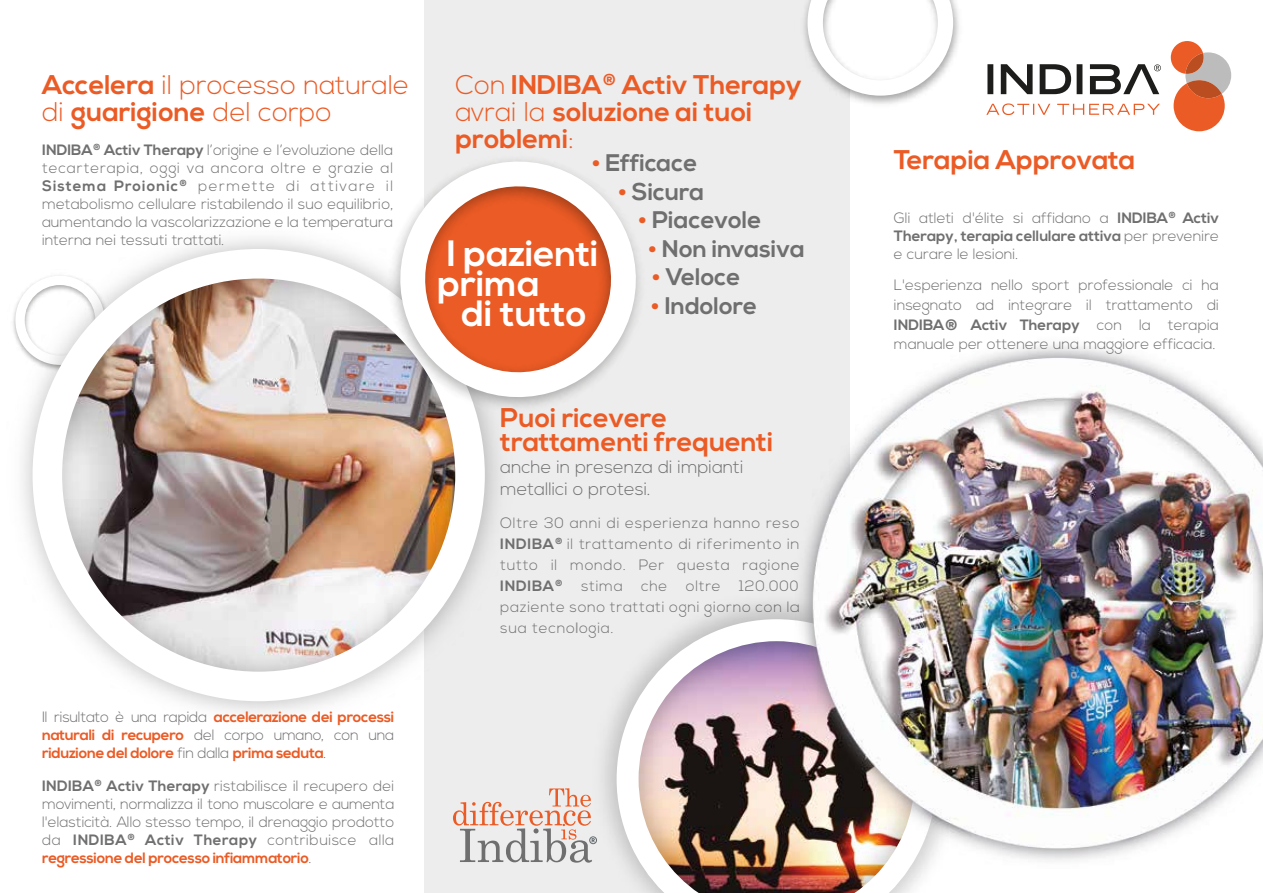
<style>
.page{position:relative;width:1263px;height:893px;background:#fff}
.page>*{position:absolute;margin:0;border:0;box-sizing:border-box;transform-origin:0 0}
.t1{font:700 36.6px/30px "Nexa";color:#fff}
.t2{font:700 27px/27px "Nexa";color:#eb5b25}
.t3{font:300 27px/27px "Nexa";color:#eb5b25}
.t4{font:700 24px "Nexa";color:#706f6f}
.t5{font:300 18px/21.6px "Nexa";color:#706f6f}
.t6{font:300 15px/18px "Nexa";color:#706f6f;text-align:justify}
.t7{font:700 15px/18px "Nexa";letter-spacing:-.02em;color:#eb5b25;text-align:justify}
.s1{font-weight:700}
.s2{font-weight:300}
.s3{color:#eb5b25}
.s4{font-weight:300;color:#706f6f}
.s5{font-weight:700;color:#eb5b25}
</style>
<div class="page">
<div style="left:425px;top:0;width:425px;height:893px;background:#ededed"></div>
<img style="left:13px;top:238px;width:484px;height:490px">
<img style="left:33px;top:249px;width:452px;height:452px">
<img style="left:325px;top:93px;width:172px;height:383px">
<svg style="left:384px;top:145px;width:257px;height:269px"></svg>
<svg style="left:1171px;top:41px;width:60px;height:90px"></svg>
<svg style="left:987px;top:64px;width:174px;height:30px"></svg>
<svg style="left:986px;top:103px;width:174px;height:12px"></svg>
<img style="left:803px;top:0;width:156px;height:104px">
<svg style="left:807px;top:0;width:146px;height:96px"></svg>
<img style="left:604px;top:603px;width:174px;height:240px">
<img style="left:617px;top:619px;width:304px;height:274px">
<svg style="left:453px;top:788px;width:144px;height:75px"></svg>
<img style="left:778px;top:345px;width:485px;height:530px">
<h2 class="t3" style="left:42px;top:73px;width:368px"><span class="s1">Accelera</span> il processo naturale di <span class="s1">guarigione</span> del corpo</h2>
<h2 class="t2" style="left:455px;top:72px;width:347px"><span class="s2">Con</span> INDIBA<sup>®</sup> Activ Therapy <span class="s2">avrai la</span> soluzione ai tuoi problemi<span class="s2">:</span></h2>
<p class="t6" style="left:42px;top:142px;width:353px"><span class="s1">INDIBA</span><sup>®</sup> <span class="s1">Activ Therapy</span> l’origine e l’evoluzione della tecarterapia, oggi va ancora oltre e grazie al <span class="s1">Sistema Proionic</span><sup>®</sup> permette di attivare il metabolismo cellulare ristabilendo il suo equilibrio, aumentando la vascolarizzazione e la temperatura interna nei tessuti trattati.</p>
<h3 class="t4" style="left:592px;top:149px;width:107px"><span class="s3">•</span> Efficace</h3>
<h3 class="t4" style="left:618px;top:178px;width:87px"><span class="s3">•</span> Sicura</h3>
<h3 class="t4" style="left:639px;top:206px;width:124px"><span class="s3">•</span> Piacevole</h3>
<h3 class="t4" style="left:648px;top:235px;width:158px"><span class="s3">•</span> Non invasiva</h3>
<h3 class="t4" style="left:652px;top:263px;width:90px"><span class="s3">•</span> Veloce</h3>
<h3 class="t4" style="left:651px;top:292px;width:107px"><span class="s3">•</span> Indolore</h3>
<h1 class="t1" style="left:437px;top:239px;width:163px">I pazienti prima</h1>
<h1 class="t1" style="left:462px;top:299px;width:127px">di tutto</h1>
<p class="t7" style="left:42px;top:708px;width:354px"><span class="s4">Il risultato è una rapida</span> accelerazione dei processi naturali di recupero <span class="s4">del corpo umano, con una </span>riduzione del dolore <span class="s4">fin dalla</span> prima seduta<span class="s4">.</span></p>
<p class="t6" style="left:42px;top:777px;width:354px"><span class="s1">INDIBA</span><sup>®</sup> <span class="s1">Activ Therapy</span> ristabilisce il recupero dei movimenti, normalizza il tono muscolare e aumenta l'elasticità. Allo stesso tempo, il drenaggio prodotto da <span class="s1">INDIBA</span><sup>®</sup> <span class="s1">Activ Therapy</span> contribuisce alla <span class="s5">regressione del processo infiammatorio</span>.</p>
<h2 class="t2" style="left:500px;top:407px;width:275px;line-height:24px">Puoi ricevere trattamenti frequenti</h2>
<p class="t5" style="left:500px;top:457px;width:245px">anche in presenza di impianti metallici o protesi.</p>
<p class="t6" style="left:500px;top:513px;width:300px;line-height:21px">Oltre 30 anni di esperienza hanno reso <span class="s1">INDIBA</span><sup>®</sup> il trattamento di riferimento in tutto il mondo. Per questa ragione <span class="s1">INDIBA</span><sup>®</sup> stima che oltre 120.000 paziente sono trattati ogni giorno con la sua tecnologia.</p>
<h2 class="t2" style="left:894px;top:147px;width:243px">Terapia Approvata</h2>
<p class="t6" style="left:894px;top:210px;width:327px">Gli atleti d'élite si affidano a <span class="s1">INDIBA</span><sup>®</sup> <span class="s1">Activ Therapy, terapia cellulare attiva</span> per prevenire e curare le lesioni.</p>
<p class="t6" style="left:894px;top:276px;width:327px;line-height:19.5px">L'esperienza nello sport professionale ci ha insegnato ad integrare il trattamento di <span class="s1">INDIBA® Activ Therapy</span> con la terapia manuale per ottenere una maggiore efficacia.</p>
</div>
